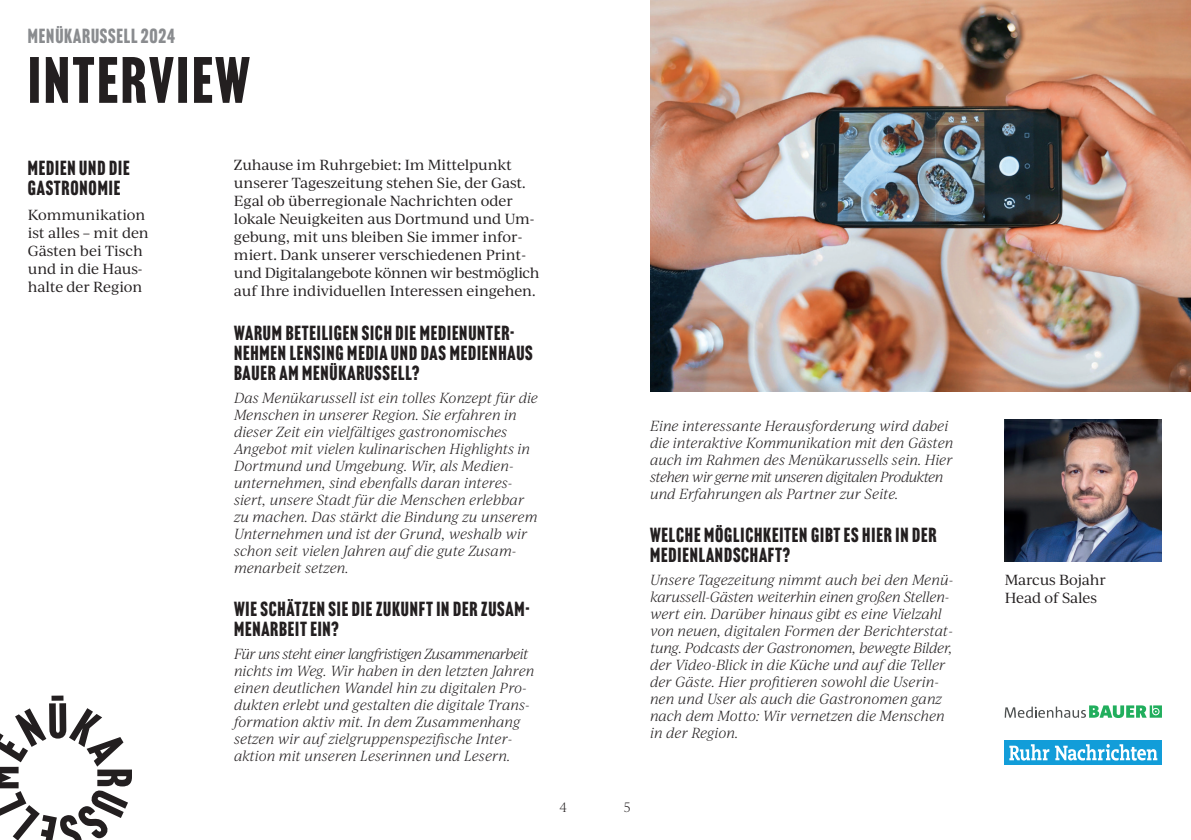
<style>
.page{position:relative;width:1191px;height:840px;background:#fff}
.page>*{position:absolute;margin:0;border:0;box-sizing:border-box;transform-origin:0 0}
.t1{font:64px "Headline Gothic ATF";letter-spacing:.04em;color:#231f20}
.t2{font:20px/20px "Headline Gothic ATF";letter-spacing:.04em;color:#231f20}
.t3{font:20px "Headline Gothic ATF";letter-spacing:.04em;color:#8a8c8f}
.t4{font:italic 300 14px/17px "Ivy Journal";letter-spacing:-.01em;color:#231f20}
.t5{font:14px/18px "Ivy Journal";letter-spacing:-.01em;color:#231f20}
.t6{font:300 13px "Ivy Journal";color:#231f20}
</style>
<div class="page">
<img style="left:650px;top:0;width:541px;height:391px">
<div style="left:51px;top:695px;width:13px;height:5px;background:#231f20"></div>
<svg style="left:0;top:703px;width:132px;height:136px"></svg>
<div style="left:1004px;top:740px;width:157px;height:24px;background:#129dd9"></div>
<svg style="left:1009px;top:744px;width:40px;height:16px"></svg>
<svg style="left:1055px;top:744px;width:102px;height:16px"></svg>
<svg style="left:1004px;top:705px;width:158px;height:12px"></svg>
<img style="left:1004px;top:420px;width:157px;height:141px">
<h2 class="t3" style="left:28px;top:25px;width:149px">MENÜKARUSSELL 2024</h2>
<h1 class="t1" style="left:28px;top:43px;width:223px">INTERVIEW</h1>
<h2 class="t2" style="left:28px;top:158px;width:103px">MEDIEN UND DIE<br>GASTRONOMIE</h2>
<p class="t5" style="left:28px;top:205px;width:122px">Kommunikation ist alles – mit den<br>Gästen bei Tisch und in die Haus&shy;halte der Region</p>
<p class="t5" style="left:234px;top:155px;width:307px">Zuhause im Ruhrgebiet: Im Mittelpunkt unserer Tageszeitung stehen Sie, der Gast.<br>Egal ob überregionale Nachrichten oder lokale Neuigkeiten aus Dortmund und Um&shy;gebung, mit uns bleiben Sie immer infor&shy;miert. Dank unserer verschiedenen Print&shy;und Digitalangebote können wir bestmöglich auf Ihre individuellen Interessen eingehen.</p>
<h2 class="t2" style="left:234px;top:323px;width:300px">WARUM BETEILIGEN SICH DIE MEDIENUNTER-<br>NEHMEN LENSING MEDIA UND DAS MEDIENHAUS<br>BAUER AM MENÜKARUSSELL?</h2>
<p class="t4" style="left:234px;top:388px;width:305px">Das Menükarussell ist ein tolles Konzept für die Menschen in unserer Region. Sie erfahren in dieser Zeit ein vielfältiges gastronomisches Angebot mit vielen kulinarischen Highlights in Dortmund und Umgebung. Wir, als Medien&shy;unternehmen, sind ebenfalls daran interes&shy;siert, unsere Stadt für die Menschen erlebbar zu machen. Das stärkt die Bindung zu unserem Unternehmen und ist der Grund, weshalb wir schon seit vielen Jahren auf die gute Zusam&shy;menarbeit setzen.</p>
<h2 class="t2" style="left:234px;top:599px;width:297px">WIE SCHÄTZEN SIE DIE ZUKUNFT IN DER ZUSAM-<br>MENARBEIT EIN?</h2>
<p class="t4" style="left:234px;top:644px;width:302px">Für uns steht einer langfristigen Zusammenarbeit nichts im Weg. Wir haben in den letzten Jahren einen deutlichen Wandel hin zu digitalen Pro&shy;dukten erlebt und gestalten die digitale Trans&shy;formation aktiv mit. In dem Zusammenhang setzen wir auf zielgruppenspezifische Inter&shy;aktion mit unseren Leserinnen und Lesern.</p>
<p class="t4" style="left:650px;top:416px;width:305px">Eine interessante Herausforderung wird dabei die interaktive Kommunikation mit den Gästen auch im Rahmen des Menükarussells sein. Hier stehen wir gerne mit unseren digitalen Produkten und Erfahrungen als Partner zur Seite.</p>
<h2 class="t2" style="left:650px;top:525px;width:288px">WELCHE MÖGLICHKEITEN GIBT ES HIER IN DER<br>MEDIENLANDSCHAFT?</h2>
<p class="t4" style="left:650px;top:570px;width:304px">Unsere Tagezeitung nimmt auch bei den Menü&shy;karussell-Gästen weiterhin einen großen Stellen&shy;wert ein. Darüber hinaus gibt es eine Vielzahl von neuen, digitalen Formen der Berichterstat&shy;tung. Podcasts der Gastronomen, bewegte Bilder, der Video-Blick in die Küche und auf die Teller der Gäste. Hier profitieren sowohl die Userin&shy;nen und User als auch die Gastronomen ganz nach dem Motto: Wir vernetzen die Menschen in der Region.</p>
<p class="t6" style="left:559px;top:797px;width:9px">4</p>
<p class="t6" style="left:624px;top:797px;width:8px">5</p>
<p class="t5" style="left:1004px;top:569px;width:103px">Marcus Bojahr<br>Head of Sales</p>
</div>
